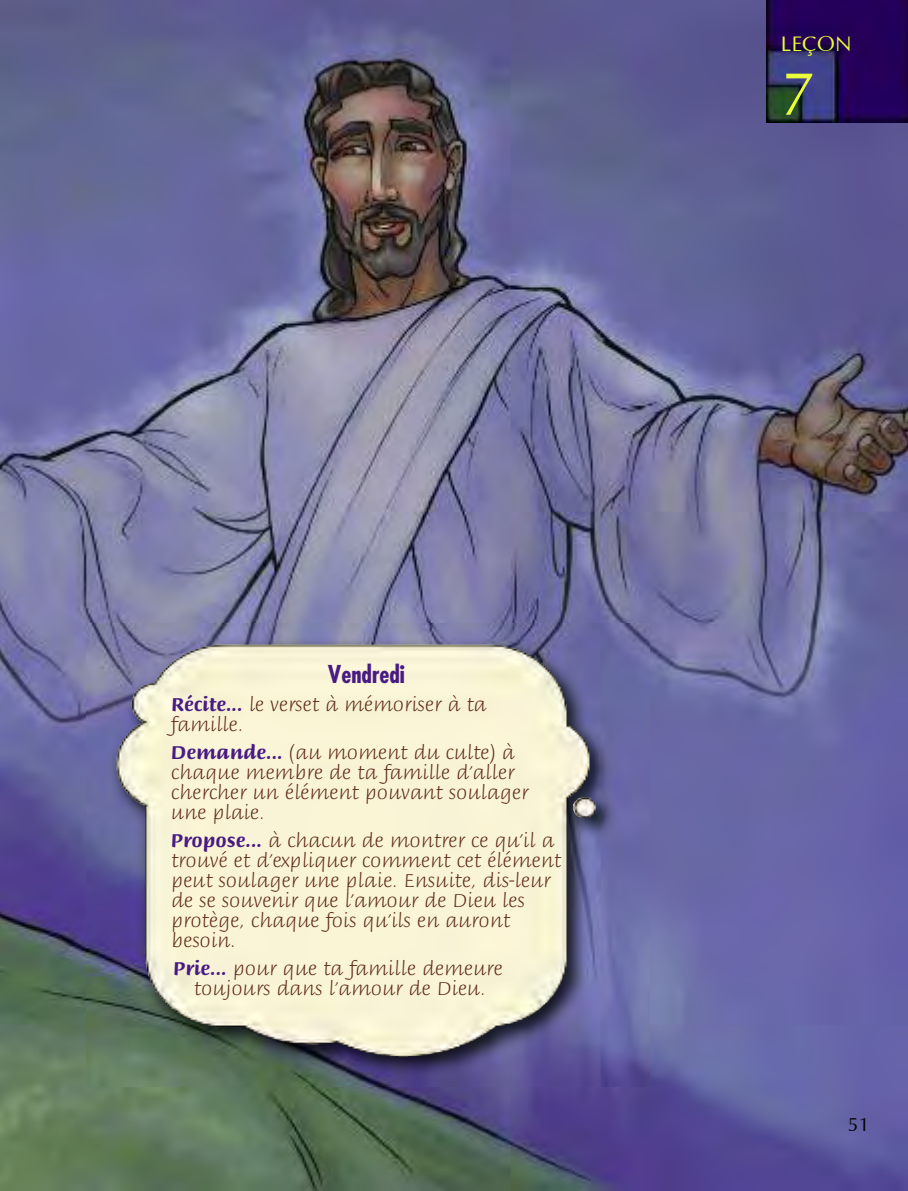
<style>
.page{position:relative;width:908px;height:1191px;background:#fff}
.page>*{position:absolute;margin:0;border:0;box-sizing:border-box;transform-origin:0 0}
.t1{font:64px "Optane";color:#ebff38}
.t2{font:700 condensed 24px "Futura";color:#481b84}
.t3{font:22px "Optane";color:#ebff38}
.t4{font:20px/20px "Briem Script MM 217 wt";color:#5f2c1a}
.t5{font:20px "Optane";color:#000}
.s1{font-family:"Briem Script MM 553 wt";color:#481b84}
</style>
<div class="page">
<img style="left:0;top:0;width:907px;height:1191px">
<img style="left:87px;top:624px;width:562px;height:462px">
<img style="left:115px;top:643px;width:475px;height:413px">
<img style="left:766px;top:0;width:141px;height:123px">
<p class="t2" style="left:328px;top:663px;width:78px">Vendredi</p>
<p class="t4" style="left:171px;top:696px;width:317px"><span class="s1">Récite...</span> le verset à mémoriser à ta famille.</p>
<p class="t4" style="left:171px;top:744px;width:358px"><span class="s1">Demande...</span> (au moment du culte) à chaque membre de ta famille d’aller chercher un élément pouvant soulager une plaie.</p>
<p class="t4" style="left:171px;top:832px;width:391px"><span class="s1">Propose...</span> à chacun de montrer ce qu’il a trouvé et d’expliquer comment cet élément peut soulager une plaie. Ensuite, dis-leur de se souvenir que l’amour de Dieu les protège, chaque fois qu’ils en auront besoin.</p>
<p class="t4" style="left:173px;top:960px;width:331px;text-align:center"><span class="s1">Prie...</span> pour que ta famille demeure toujours dans l’amour de Dieu.</p>
<p class="t3" style="left:780px;top:35px;width:73px">LEÇON</p>
<h1 class="t1" style="left:780px;top:69px;width:37px">7</h1>
<p class="t5" style="left:847px;top:1116px;width:23px">51</p>
</div>
